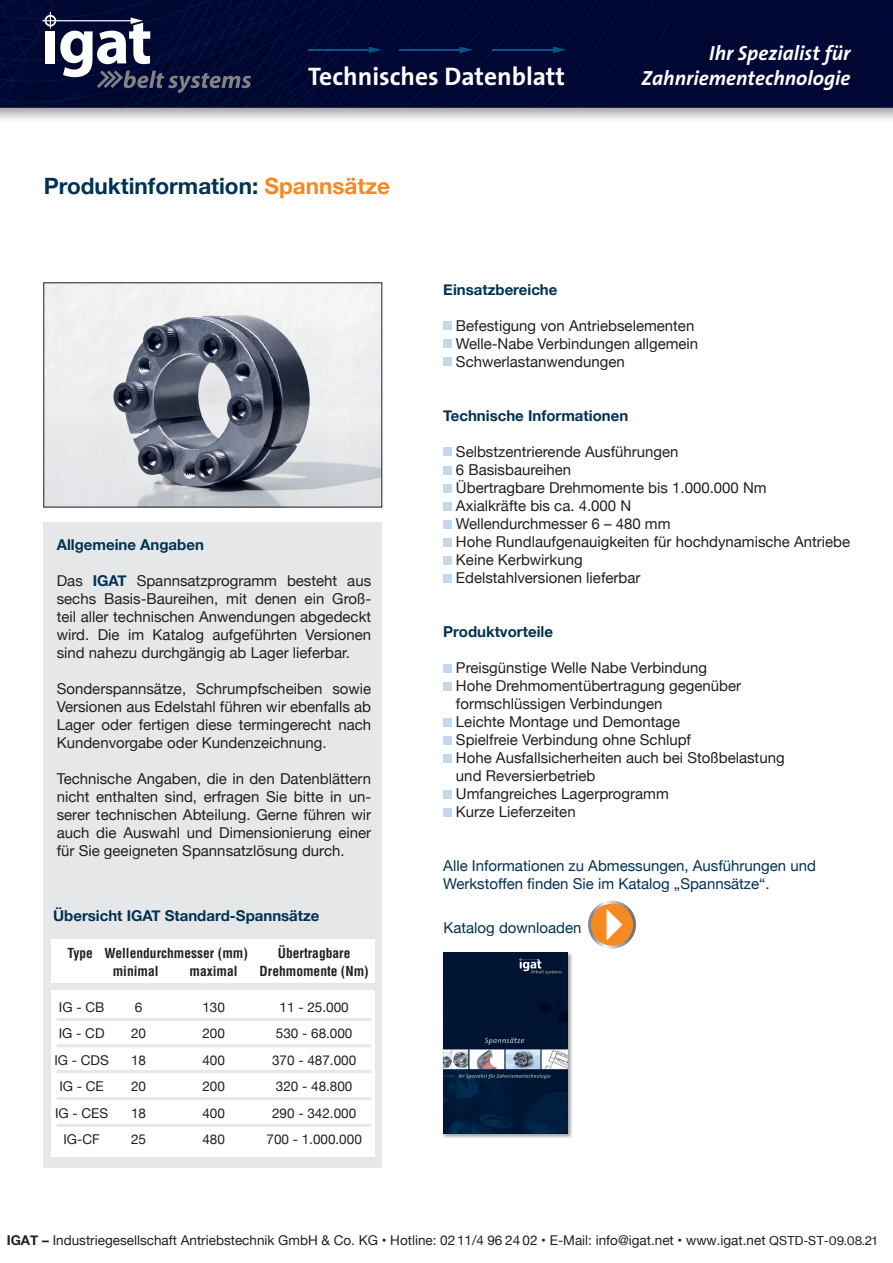
<style>
.page{position:relative;width:893px;height:1263px;background:#fff}
.page>*{position:absolute;margin:0;border:0;box-sizing:border-box;transform-origin:0 0}
.t1{font:700 25.5px "The Sans";color:#fff}
.t2{font:700 22.5px "Helvetica Neue";color:#003254}
.t3{font:italic 700 20.55px "The Sans";color:#fff}
.t4{font:15px/18px "Helvetica Neue";color:#231f20}
.t5{font:15px/18px "Helvetica Neue";color:#003254}
.t6{font:700 15px "Helvetica Neue";color:#003254}
.t7{font:13.5px "Helvetica Neue";color:#231f20}
.t8{font:700 condensed 13.5px "Helvetica";color:#231f20}
.s1{color:#f6891f}
.s2{font-weight:700;color:#003254}
.s3{font-weight:700}
.s4{font-family:"Neue Haas Grotesk Text Pro";font-size:12px}
</style>
<div class="page">
<div style="left:44px;top:522px;width:338px;height:645px;background:#e6e7e9"></div>
<img style="left:0;top:107px;width:893px;height:13px">
<div style="left:0;top:0;width:893px;height:107px;background:#000732"></div>
<hr style="left:43px;top:20px;width:89px;height:1px;background:#fff">
<svg style="left:44px;top:12px;width:207px;height:81px"></svg>
<img style="left:493px;top:49px;width:60px;height:2px">
<svg style="left:553px;top:47px;width:13px;height:6px"></svg>
<img style="left:399px;top:49px;width:61px;height:2px">
<svg style="left:460px;top:47px;width:12px;height:6px"></svg>
<img style="left:308px;top:49px;width:61px;height:2px">
<svg style="left:369px;top:47px;width:12px;height:6px"></svg>
<div style="left:443px;top:322px;width:9px;height:8px;background:#c1d8ed"></div>
<div style="left:443px;top:340px;width:9px;height:8px;background:#c1d8ed"></div>
<div style="left:443px;top:358px;width:9px;height:8px;background:#c1d8ed"></div>
<div style="left:443px;top:448px;width:9px;height:8px;background:#c1d8ed"></div>
<div style="left:443px;top:466px;width:9px;height:8px;background:#c1d8ed"></div>
<div style="left:443px;top:484px;width:9px;height:8px;background:#c1d8ed"></div>
<div style="left:443px;top:502px;width:9px;height:8px;background:#c1d8ed"></div>
<div style="left:443px;top:520px;width:9px;height:8px;background:#c1d8ed"></div>
<div style="left:443px;top:538px;width:9px;height:8px;background:#c1d8ed"></div>
<div style="left:443px;top:556px;width:9px;height:8px;background:#c1d8ed"></div>
<div style="left:443px;top:574px;width:9px;height:8px;background:#c1d8ed"></div>
<div style="left:443px;top:664px;width:9px;height:8px;background:#c1d8ed"></div>
<div style="left:443px;top:682px;width:9px;height:8px;background:#c1d8ed"></div>
<div style="left:443px;top:718px;width:9px;height:8px;background:#c1d8ed"></div>
<div style="left:443px;top:736px;width:9px;height:8px;background:#c1d8ed"></div>
<div style="left:443px;top:754px;width:9px;height:8px;background:#c1d8ed"></div>
<div style="left:443px;top:790px;width:9px;height:8px;background:#c1d8ed"></div>
<div style="left:443px;top:808px;width:9px;height:8px;background:#c1d8ed"></div>
<img style="left:45px;top:284px;width:335px;height:221px">
<svg style="left:589px;top:902px;width:45px;height:45px"></svg>
<div style="left:588px;top:901px;width:48px;height:48px;border:3px solid #fff;border-radius:50%"></div>
<svg style="left:607px;top:909px;width:15px;height:31px"></svg>
<img style="left:442px;top:953px;width:131px;height:185px">
<img style="left:443px;top:952px;width:125px;height:182px">
<div style="left:51px;top:939px;width:323px;height:43px;background:#fff"></div>
<div style="left:51px;top:990px;width:323px;height:166px;background:#fff"></div>
<hr style="left:57px;top:1018px;width:314px;height:3px;background:#e6e7e9">
<hr style="left:57px;top:1044px;width:314px;height:3px;background:#e6e7e9">
<hr style="left:57px;top:1070px;width:314px;height:3px;background:#e6e7e9">
<hr style="left:57px;top:1097px;width:314px;height:3px;background:#e6e7e9">
<hr style="left:57px;top:1124px;width:314px;height:3px;background:#e6e7e9">
<h3 class="t3" style="left:709px;top:36px;width:143px">Ihr Spezialist für</h3>
<h1 class="t1" style="left:308px;top:55px;width:258px">Technisches Datenblatt</h1>
<h3 class="t3" style="left:642px;top:61px;width:210px">Zahnriementechnologie</h3>
<h2 class="t2" style="left:44px;top:168px;width:348px">Produktinformation: <span class="s1">Spannsätze</span></h2>
<p class="t6" style="left:57px;top:533px;width:149px">Allgemeine Angaben</p>
<p class="t4" style="left:57px;top:573px;width:316px;text-align:justify">Das <span class="s2">IGAT</span> Spannsatzprogramm besteht aus sechs Basis-Baureihen, mit denen ein Groß&shy;teil aller technischen Anwendungen abgedeckt wird. Die im Katalog aufgeführten Versionen sind nahezu durchgängig ab Lager lieferbar.</p>
<p class="t4" style="left:57px;top:681px;width:316px;text-align:justify">Sonderspannsätze, Schrumpfscheiben sowie Versionen aus Edelstahl führen wir ebenfalls ab Lager oder fertigen diese termingerecht nach Kundenvorgabe oder Kundenzeichnung.</p>
<p class="t4" style="left:57px;top:771px;width:316px;text-align:justify">Technische Angaben, die in den Datenblättern nicht enthalten sind, erfragen Sie bitte in un&shy;serer technischen Abteilung. Gerne führen wir auch die Auswahl und Dimensionierung einer für Sie geeigneten Spannsatzlösung durch.</p>
<p class="t6" style="left:53px;top:904px;width:268px">Übersicht IGAT Standard-Spannsätze</p>
<p class="t8" style="left:67px;top:944px;width:182px">Type Wellendurchmesser (mm)</p>
<p class="t8" style="left:278px;top:944px;width:74px">Übertragbare</p>
<p class="t8" style="left:113px;top:962px;width:47px">minimal</p>
<p class="t8" style="left:190px;top:962px;width:50px">maximal</p>
<p class="t8" style="left:260px;top:962px;width:111px">Drehmomente (Nm)</p>
<p class="t7" style="left:59px;top:997px;width:47px">IG - CB</p>
<p class="t7" style="left:135px;top:997px;width:9px">6</p>
<p class="t7" style="left:202px;top:997px;width:24px">130</p>
<p class="t7" style="left:280px;top:997px;width:71px">11 - 25.000</p>
<p class="t7" style="left:59px;top:1024px;width:47px">IG - CD</p>
<p class="t7" style="left:131px;top:1024px;width:17px">20</p>
<p class="t7" style="left:202px;top:1024px;width:24px">200</p>
<p class="t7" style="left:276px;top:1024px;width:78px">530 - 68.000</p>
<p class="t7" style="left:54px;top:1050px;width:56px">IG - CDS</p>
<p class="t7" style="left:131px;top:1050px;width:17px">18</p>
<p class="t7" style="left:202px;top:1050px;width:24px">400</p>
<p class="t7" style="left:272px;top:1050px;width:86px">370 - 487.000</p>
<p class="t7" style="left:59px;top:1077px;width:46px">IG - CE</p>
<p class="t7" style="left:131px;top:1077px;width:17px">20</p>
<p class="t7" style="left:202px;top:1077px;width:24px">200</p>
<p class="t7" style="left:276px;top:1077px;width:78px">320 - 48.800</p>
<p class="t7" style="left:55px;top:1103px;width:55px">IG - CES</p>
<p class="t7" style="left:131px;top:1103px;width:17px">18</p>
<p class="t7" style="left:202px;top:1103px;width:24px">400</p>
<p class="t7" style="left:272px;top:1103px;width:86px">290 - 342.000</p>
<p class="t7" style="left:63px;top:1130px;width:38px">IG-CF</p>
<p class="t7" style="left:131px;top:1130px;width:17px">25</p>
<p class="t7" style="left:202px;top:1130px;width:24px">480</p>
<p class="t7" style="left:266px;top:1130px;width:97px">700 - 1.000.000</p>
<p class="t6" style="left:443px;top:278px;width:116px">Einsatzbereiche</p>
<p class="t4" style="left:456px;top:318px;width:244px">Befestigung von Antriebselementen<br>Welle-Nabe Verbindungen allgemein<br>Schwerlastanwendungen</p>
<p class="t6" style="left:443px;top:404px;width:186px">Technische Informationen</p>
<p class="t4" style="left:456px;top:444px;width:396px">Selbstzentrierende Ausführungen<br>6 Basisbaureihen<br>Übertragbare Drehmomente bis 1.000.000 Nm<br>Axialkräfte bis ca. 4.000 N<br>Wellendurchmesser 6 – 480 mm<br>Hohe Rundlaufgenauigkeiten für hochdynamische Antriebe<br>Keine Kerbwirkung<br>Edelstahlversionen lieferbar</p>
<p class="t6" style="left:443px;top:620px;width:111px">Produktvorteile</p>
<p class="t4" style="left:456px;top:660px;width:330px">Preisgünstige Welle Nabe Verbindung<br>Hohe Drehmomentübertragung gegenüber formschlüssigen Verbindungen<br>Leichte Montage und Demontage<br>Spielfreie Verbindung ohne Schlupf<br>Hohe Ausfallsicherheiten auch bei Stoßbelastung und Reversierbetrieb<br>Umfangreiches Lagerprogramm<br>Kurze Lieferzeiten</p>
<p class="t5" style="left:443px;top:858px;width:374px">Alle Informationen zu Abmessungen, Ausführungen und<br>Werkstoffen finden Sie im Katalog „Spannsätze“.</p>
<p class="t5" style="left:443px;top:919px;width:140px">Katalog downloaden</p>
<p class="t7" style="left:7px;top:1230px;width:871px"><span class="s3">IGAT –</span> Industriegesellschaft Antriebstechnik GmbH &amp; Co. KG • Hotline: 0211/4 96 24 02 • E-Mail: info@igat.net • www.igat.net <span class="s4">QSTD-ST-09.08.21</span></p>
</div>
